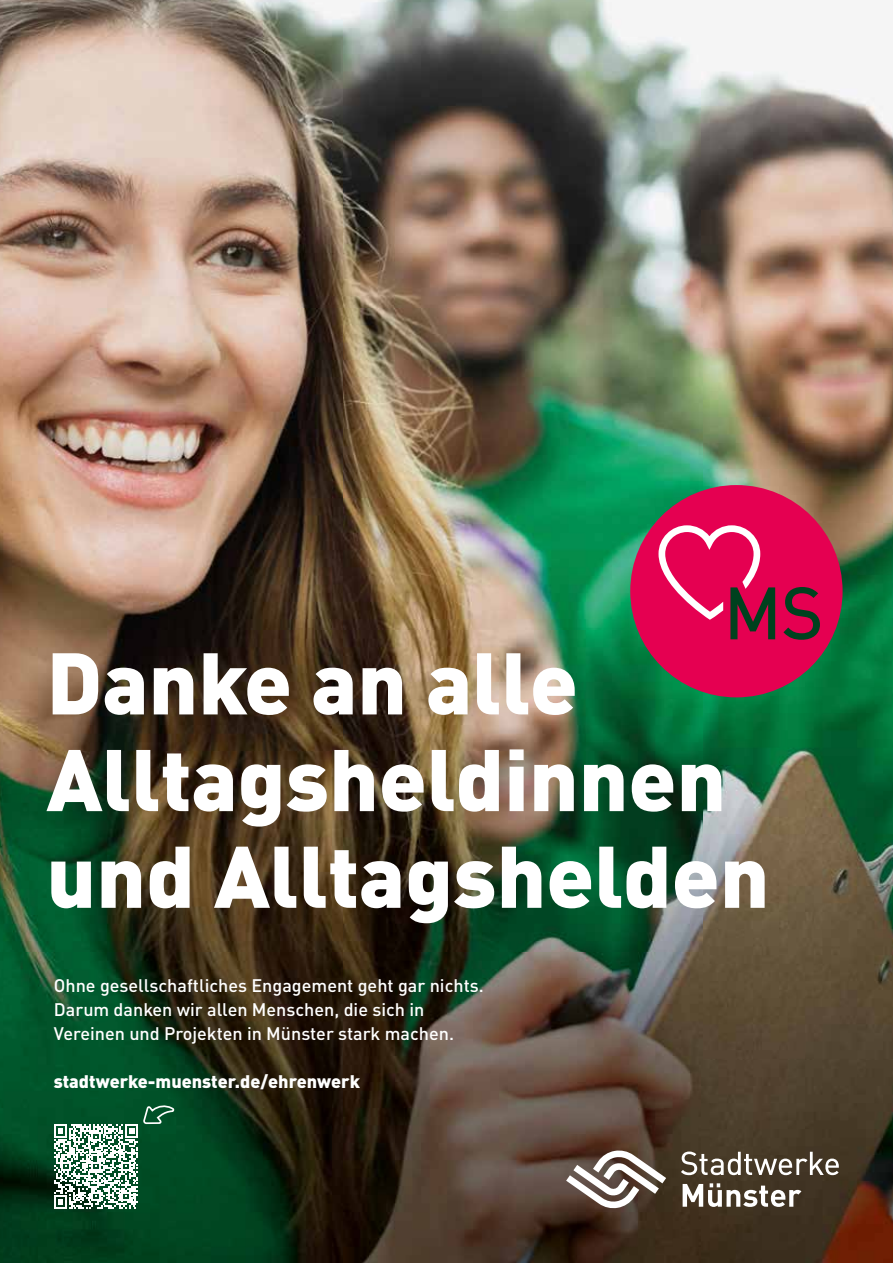
<style>
.page{position:relative;width:893px;height:1263px;background:#fff}
.page>*{position:absolute;margin:0;border:0;box-sizing:border-box;transform-origin:0 0}
.t1{font:900 85.95px/96.8px "DIN Pro";color:#fff}
.t2{font:500 18px/24px "DIN Pro";color:#fff}
.t3{font:900 18px "DIN Pro";color:#fff}
</style>
<div class="page">
<img style="left:0;top:0;width:893px;height:1263px">
<svg style="left:681px;top:1151px;width:158px;height:24px"></svg>
<svg style="left:683px;top:1183px;width:118px;height:24px"></svg>
<svg style="left:566px;top:1150px;width:100px;height:59px"></svg>
<div style="left:630px;top:485px;width:213px;height:212px;background:#e50051;border-radius:50%"></div>
<svg style="left:658px;top:525px;width:117px;height:114px"></svg>
<svg style="left:783px;top:587px;width:37px;height:53px"></svg>
<svg style="left:54px;top:1103px;width:121px;height:105px"></svg>
<h1 class="t1" style="left:46px;top:629px;width:724px">Danke an alle<br>Alltagsheldinnen und Alltagshelden</h1>
<p class="t2" style="left:54px;top:972px;width:431px">Ohne gesellschaftliches Engagement geht gar nichts.<br>Darum danken wir allen Menschen, die sich in<br>Vereinen und Projekten in Münster stark machen.</p>
<p class="t3" style="left:54px;top:1067px;width:308px">stadtwerke-muenster.de/ehrenwerk</p>
</div>
